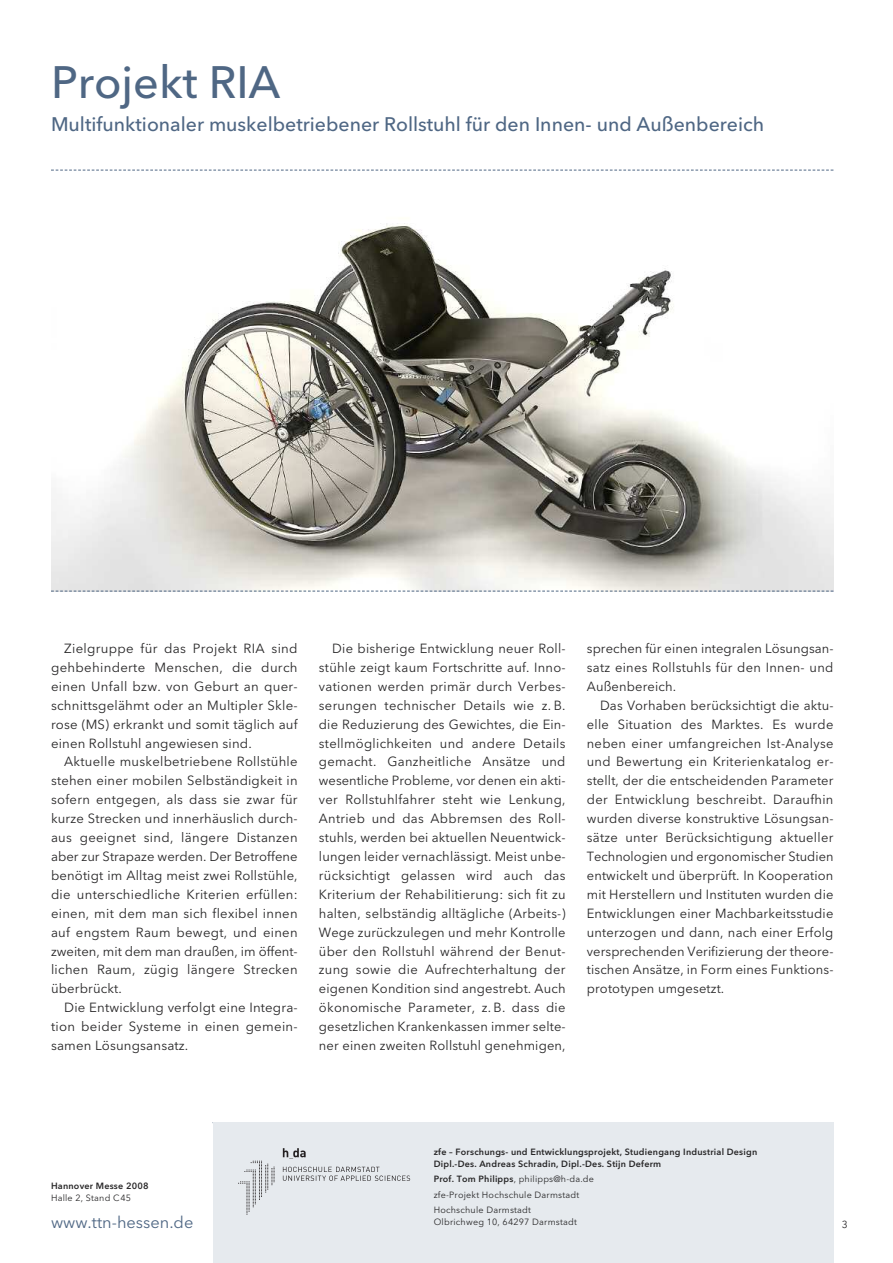
<style>
.page{position:relative;width:893px;height:1263px;background:#fff}
.page>*{position:absolute;margin:0;border:0;box-sizing:border-box;transform-origin:0 0}
.t1{font:500 45px "Avenir Next LT Pro";color:#4f6784}
.t2{font:500 19.5px "Avenir Next LT Pro";color:#4f6784}
.t3{font:16.35px "Avenir Next LT Pro";color:#4f6784}
.t4{font:13.2px/18.9px "Avenir Next LT Pro";letter-spacing:.01em;color:#272627;text-align:justify}
.t5{font:10.2px "Avenir Next LT Pro";color:#272627}
.t6{font:600 9px/12px "Avenir Next LT Pro";letter-spacing:.025em;color:#272627}
.t7{font:9px/15.5px "Avenir Next LT Pro";letter-spacing:.025em;color:#272627}
.s1{font-weight:600}
</style>
<div class="page">
<img style="left:51px;top:223px;width:782px;height:368px">
<svg style="left:213px;top:1122px;width:620px;height:1px"></svg>
<div style="left:213px;top:1123px;width:620px;height:140px;background:#e6eaee"></div>
<svg style="left:238px;top:1161px;width:37px;height:54px"></svg>
<svg style="left:283px;top:1148px;width:23px;height:10px"></svg>
<svg style="left:283px;top:1167px;width:127px;height:14px"></svg>
<svg style="left:51px;top:591px;width:782px;height:1px"></svg>
<svg style="left:51px;top:170px;width:782px;height:1px"></svg>
<h1 class="t1" style="left:51px;top:66px;width:231px">Projekt RIA</h1>
<h2 class="t2" style="left:51px;top:117px;width:715px">Multifunktionaler muskelbetriebener Rollstuhl für den Innen- und Außenbereich</h2>
<p class="t4" style="left:51px;top:640px;width:248px;text-indent:13px">Zielgruppe für das Projekt RIA sind gehbehinderte Menschen, die durch einen Unfall bzw. von Geburt an quer&shy;schnittsgelähmt oder an Multipler Skle&shy;rose (MS) erkrankt und somit täglich auf einen Rollstuhl angewiesen sind.</p>
<p class="t4" style="left:51px;top:754px;width:248px;text-indent:13px">Aktuelle muskelbetriebene Rollstühle stehen einer mobilen Selbständigkeit in sofern entgegen, als dass sie zwar für kurze Strecken und innerhäuslich durch&shy;aus geeignet sind, längere Distanzen aber zur Strapaze werden. Der Betroffene benötigt im Alltag meist zwei Rollstühle, die unterschiedliche Kriterien erfüllen: einen, mit dem man sich flexibel innen auf engstem Raum bewegt, und einen zweiten, mit dem man draußen, im öffent&shy;lichen Raum, zügig längere Strecken überbrückt.</p>
<p class="t4" style="left:51px;top:1000px;width:248px;text-indent:13px">Die Entwicklung verfolgt eine Integra&shy;tion beider Systeme in einen gemein&shy;samen Lösungsansatz.</p>
<p class="t4" style="left:319px;top:640px;width:248px;text-indent:13px">Die bisherige Entwicklung neuer Roll&shy;stühle zeigt kaum Fortschritte auf. Inno&shy;vationen werden primär durch Verbes&shy;serungen technischer Details wie z. B. die Reduzierung des Gewichtes, die Ein&shy;stellmöglichkeiten und andere Details gemacht. Ganzheitliche Ansätze und wesentliche Probleme, vor denen ein akti&shy;ver Rollstuhlfahrer steht wie Lenkung, Antrieb und das Abbremsen des Roll&shy;stuhls, werden bei aktuellen Neuentwick&shy;lungen leider vernachlässigt. Meist unbe&shy;rücksichtigt gelassen wird auch das Kriterium der Rehabilitierung: sich fit zu halten, selbständig alltägliche (Arbeits-)<br>Wege zurückzulegen und mehr Kontrolle über den Rollstuhl während der Benut&shy;zung sowie die Aufrechterhaltung der eigenen Kondition sind angestrebt. Auch ökonomische Parameter, z. B. dass die gesetzlichen Krankenkassen immer selte&shy;ner einen zweiten Rollstuhl genehmigen,</p>
<p class="t4" style="left:587px;top:640px;width:248px">sprechen für einen integralen Lösungsan&shy;satz eines Rollstuhls für den Innen- und Außenbereich.</p>
<p class="t4" style="left:587px;top:697px;width:248px;text-indent:13px">Das Vorhaben berücksichtigt die aktu&shy;elle Situation des Marktes. Es wurde neben einer umfangreichen Ist-Analyse und Bewertung ein Kriterienkatalog er&shy;stellt, der die entscheidenden Parameter der Entwicklung beschreibt. Daraufhin wurden diverse konstruktive Lösungsan&shy;sätze unter Berücksichtigung aktueller Technologien und ergonomischer Studien entwickelt und überprüft. In Kooperation mit Herstellern und Instituten wurden die Entwicklungen einer Machbarkeitsstudie unterzogen und dann, nach einer Erfolg versprechenden Verifizierung der theore&shy;tischen Ansätze, in Form eines Funktions&shy;prototypen umgesetzt.</p>
<p class="t6" style="left:51px;top:1181px;width:99px">Hannover Messe 2008</p>
<p class="t7" style="left:51px;top:1191px;width:81px">Halle 2, Stand C45</p>
<p class="t3" style="left:51px;top:1216px;width:144px">www.ttn-hessen.de</p>
<p class="t6" style="left:434px;top:1147px;width:325px">zfe – Forschungs- und Entwicklungsprojekt, Studiengang Industrial Design<br>Dipl.-Des. Andreas Schradin, Dipl.-Des. Stijn Deferm</p>
<p class="t7" style="left:434px;top:1172px;width:162px"><span class="s1">Prof. Tom Philipps</span>, philipps@h-da.de zfe-Projekt Hochschule Darmstadt<br>Hochschule Darmstadt</p>
<p class="t7" style="left:434px;top:1215px;width:145px">Olbrichweg 10, 64297 Darmstadt</p>
<p class="t5" style="left:842px;top:1221px;width:7px">3</p>
</div>
